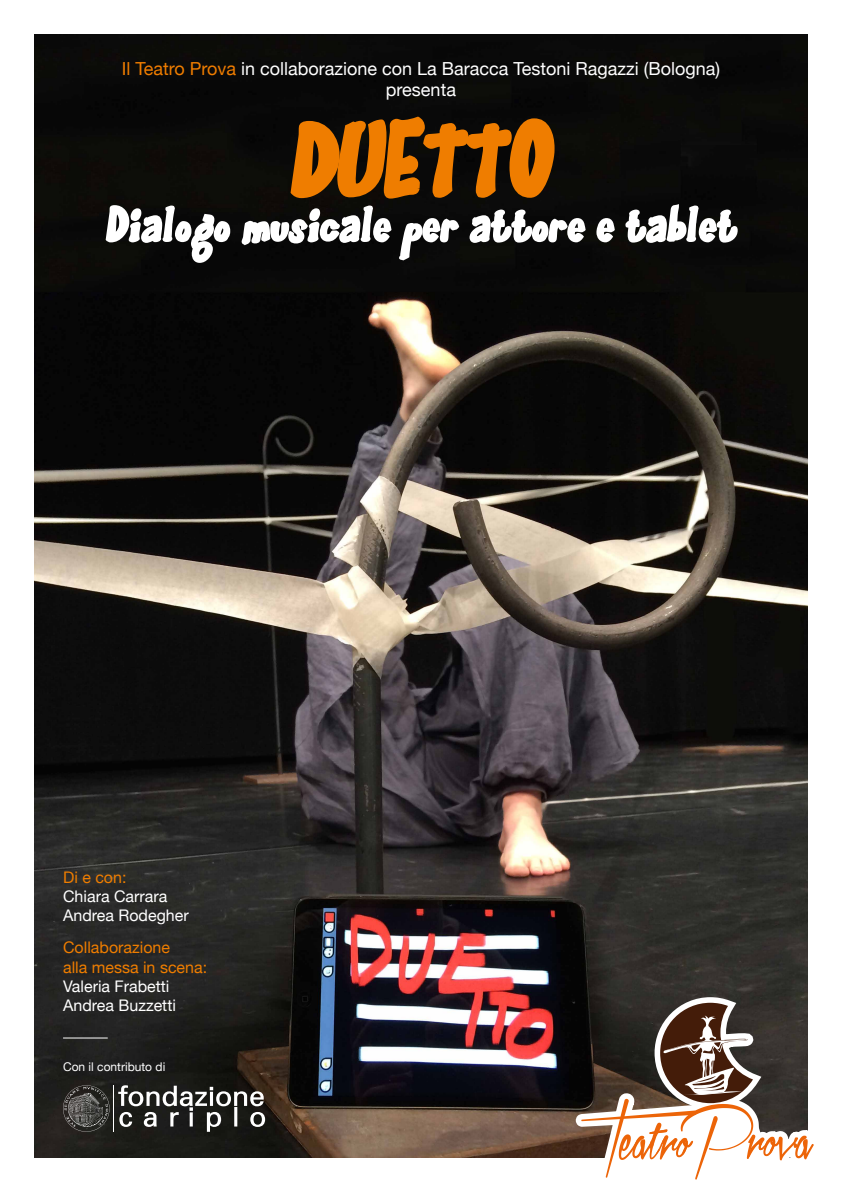
<style>
.page{position:relative;width:842px;height:1191px;background:#fff}
.page>*{position:absolute;margin:0;border:0;box-sizing:border-box;transform-origin:0 0}
.t1{font:111.5px "Gloo Gun";color:#ef7d00}
.t2{font:53.8px "Gloo Gun";letter-spacing:.01em;color:#fff}
.t3{font:18px/21.6px "Helvetica Neue";color:#fff;text-align:center}
.t4{font:16px/19.2px "Helvetica Neue";color:#fff}
.t5{font:16px/19.2px "Helvetica Neue";color:#ef7d00}
.t6{font:12px "Helvetica Neue";color:#fff}
.s1{color:#ef7d00}
</style>
<div class="page">
<img style="left:34px;top:34px;width:774px;height:1123px">
<svg style="left:726px;top:507px;width:82px;height:484px;background:#282824"></svg>
<svg style="left:606px;top:888px;width:144px;height:103px;background:#31302b"></svg>
<svg style="left:566px;top:991px;width:248px;height:189px"></svg>
<svg style="left:118px;top:1085px;width:147px;height:46px"></svg>
<svg style="left:63px;top:1085px;width:47px;height:46px;background:#44433f"></svg>
<hr style="left:113px;top:1085px;width:1px;height:46px;background:#fff">
<hr style="left:63px;top:1037px;width:45px;height:1px;background:#fff">
<p class="t3" style="left:122px;top:58px;width:600px"><span class="s1">Il Teatro Prova</span> in collaborazione con La Baracca Testoni Ragazzi (Bologna) presenta</p>
<h1 class="t1" style="left:290px;top:116px;width:263px">DUETTO</h1>
<h2 class="t2" style="left:106px;top:203px;width:632px">Dialogo musicale per attore e tablet</h2>
<p class="t5" style="left:63px;top:868px;width:65px">Di e con:</p>
<p class="t4" style="left:63px;top:887px;width:127px">Chiara Carrara<br>Andrea Rodegher</p>
<p class="t5" style="left:63px;top:939px;width:146px">Collaborazione<br>alla messa in scena:</p>
<p class="t4" style="left:63px;top:977px;width:114px">Valeria Frabetti<br>Andrea Buzzetti</p>
<p class="t6" style="left:63px;top:1058px;width:104px">Con il contributo di</p>
</div>
